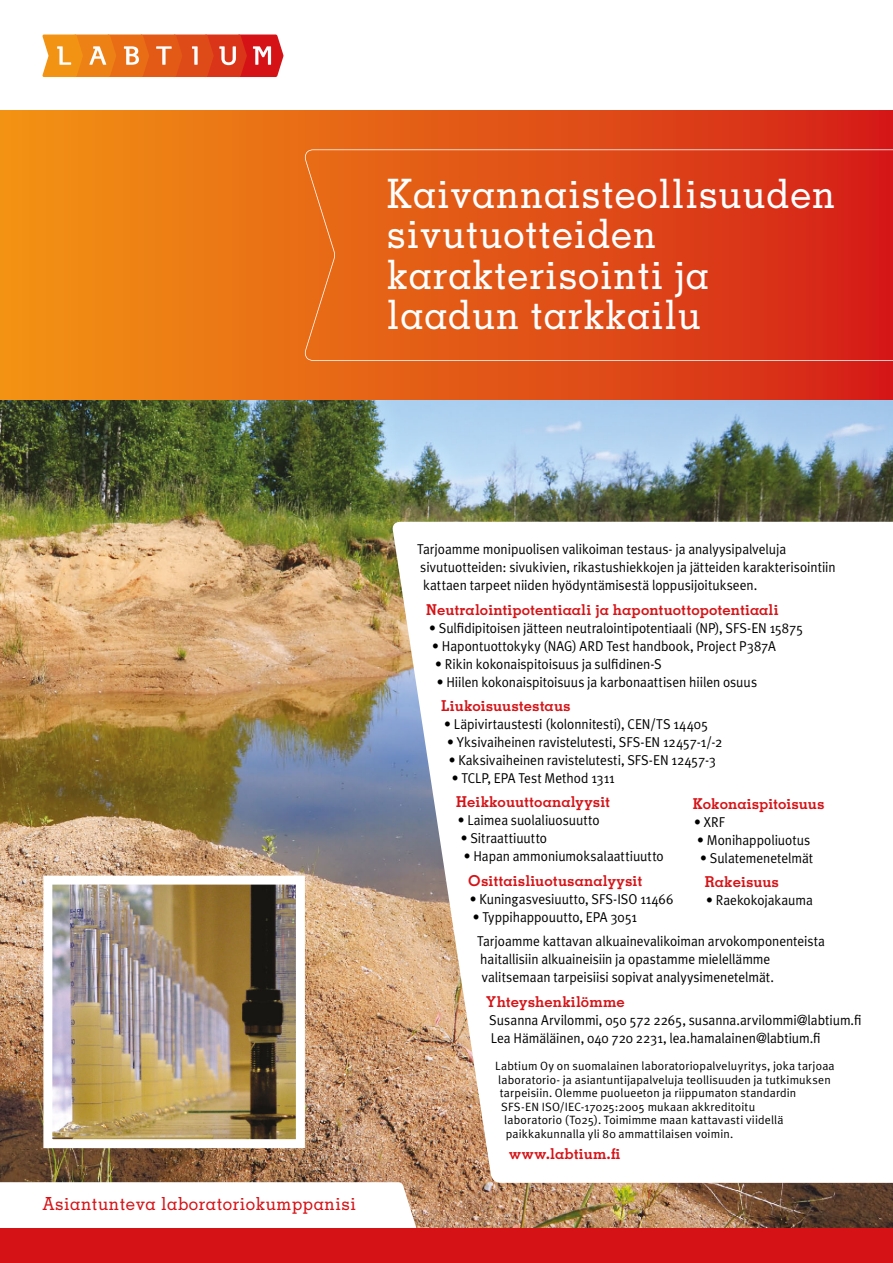
<style>
.page{position:relative;width:893px;height:1263px;background:#fff}
.page>*{position:absolute;margin:0;border:0;box-sizing:border-box;transform-origin:0 0}
.t1{font:500 40.5px/40.5px "Memphis LT Std";letter-spacing:.02em;color:#fff;scale:.94 1}
.t2{font:500 18px "Memphis LT Std";letter-spacing:.03em;color:#d51317;scale:.94 1}
.t3{font:700 15px "Memphis LT Std";letter-spacing:.005em;color:#d51317}
.t4{font:14.25px/18px "Meta Plus Normal";letter-spacing:-.005em;color:#000;scale:.95 1}
.t5{font:12px "Meta Plus Normal";letter-spacing:.01em;color:#000}
</style>
<div class="page">
<img style="left:0;top:400px;width:893px;height:829px">
<img style="left:43px;top:875px;width:262px;height:273px">
<div style="left:0;top:111px;width:893px;height:289px;background:linear-gradient(to right,#f29514,#d52119)"></div>
<svg style="left:42px;top:35px;width:241px;height:42px;background:#e66a2f"></svg>
<svg style="left:0;top:1182px;width:418px;height:47px"></svg>
<div style="left:0;top:1229px;width:893px;height:34px;background:#d51317"></div>
<svg style="left:305px;top:149px;width:588px;height:212px;background:#de4819"></svg>
<svg style="left:392px;top:522px;width:501px;height:661px"></svg>
<h1 class="t1" style="left:387px;top:173px;width:479px">Kaivannaisteollisuuden sivutuotteiden karakterisointi ja laadun tarkkailu</h1>
<p class="t2" style="left:43px;top:1192px;width:335px">Asiantunteva laboratoriokumppanisi</p>
<p class="t4" style="left:417px;top:540px;width:442px">Tarjoamme monipuolisen valikoiman testaus- ja analyysipalveluja sivutuotteiden: sivukivien, rikastushiekkojen ja jätteiden karakterisointiin kattaen tarpeet niiden hyödyntämisestä loppusijoitukseen.</p>
<p class="t3" style="left:426px;top:600px;width:354px">Neutralointipotentiaali ja hapontuottopotentiaali</p>
<p class="t4" style="left:429px;top:619px;width:395px">• Sulfidipitoisen jätteen neutralointipotentiaali (NP), SFS-EN 15875</p>
<p class="t4" style="left:432px;top:637px;width:363px">• Hapontuottokyky (NAG) ARD Test handbook, Project P387A</p>
<p class="t4" style="left:435px;top:655px;width:240px">• Rikin kokonaispitoisuus ja sulfidinen-S</p>
<p class="t4" style="left:437px;top:673px;width:339px">• Hiilen kokonaispitoisuus ja karbonaattisen hiilen osuus</p>
<p class="t3" style="left:441px;top:696px;width:131px">Liukoisuustestaus</p>
<p class="t4" style="left:444px;top:715px;width:279px">• Läpivirtaustesti (kolonnitesti), CEN/TS 14405</p>
<p class="t4" style="left:447px;top:733px;width:291px">• Yksivaiheinen ravistelutesti, SFS-EN 12457-1/-2</p>
<p class="t4" style="left:449px;top:751px;width:283px">• Kaksivaiheinen ravistelutesti, SFS-EN 12457-3</p>
<p class="t4" style="left:452px;top:769px;width:173px">• TCLP, EPA Test Method 1311</p>
<p class="t3" style="left:456px;top:793px;width:155px">Heikkouuttoanalyysit</p>
<p class="t4" style="left:458px;top:811px;width:151px">• Laimea suolaliuosuutto</p>
<p class="t4" style="left:461px;top:829px;width:92px">• Sitraattiuutto</p>
<p class="t4" style="left:464px;top:847px;width:212px">• Hapan ammoniumoksalaattiuutto</p>
<p class="t3" style="left:468px;top:871px;width:176px">Osittaisliuotusanalyysit</p>
<p class="t4" style="left:470px;top:890px;width:216px">• Kuningasvesiuutto, SFS-ISO 11466</p>
<p class="t4" style="left:477px;top:904px;width:368px;line-height:24.5px;text-indent:-4px">• Typpihappouutto, EPA 3051<br>Tarjoamme kattavan alkuainevalikoiman arvokomponenteista</p>
<p class="t4" style="left:480px;top:950px;width:311px">haitallisiin alkuaineisiin ja opastamme mielellämme valitsemaan tarpeisiisi sopivat analyysimenetelmät.</p>
<p class="t3" style="left:486px;top:992px;width:140px">Yhteyshenkilömme</p>
<p class="t4" style="left:489px;top:1010px;width:393px">Susanna Arvilommi, 050 572 2265, susanna.arvilommi@labtium.fi<br>Lea Hämäläinen, 040 720 2231, lea.hamalainen@labtium.fi</p>
<p class="t5" style="left:495px;top:1059px;width:341px">Labtium Oy on suomalainen laboratoriopalveluyritys, joka tarjoaa</p>
<p class="t5" style="left:498px;top:1072px;width:334px">laboratorio- ja asiantuntijapalveluja teollisuuden ja tutkimuksen</p>
<p class="t5" style="left:500px;top:1086px;width:298px">tarpeisiin. Olemme puolueeton ja riippumaton standardin</p>
<p class="t5" style="left:501px;top:1099px;width:255px">SFS-EN ISO/IEC-17025:2005 mukaan akkreditoitu</p>
<p class="t5" style="left:504px;top:1113px;width:281px">laboratorio (T025). Toimimme maan kattavasti viidellä</p>
<p class="t5" style="left:506px;top:1126px;width:229px">paikkakunnalla yli 80 ammattilaisen voimin.</p>
<p class="t3" style="left:509px;top:1144px;width:113px">www.labtium.fi</p>
<p class="t3" style="left:693px;top:794px;width:133px">Kokonaispitoisuus</p>
<p class="t4" style="left:694px;top:813px;width:34px">• XRF</p>
<p class="t4" style="left:697px;top:831px;width:121px">• Monihappoliuotus</p>
<p class="t4" style="left:700px;top:849px;width:120px">• Sulatemenetelmät</p>
<p class="t3" style="left:705px;top:872px;width:76px">Rakeisuus</p>
<p class="t4" style="left:706px;top:891px;width:114px">• Raekokojakauma</p>
</div>
